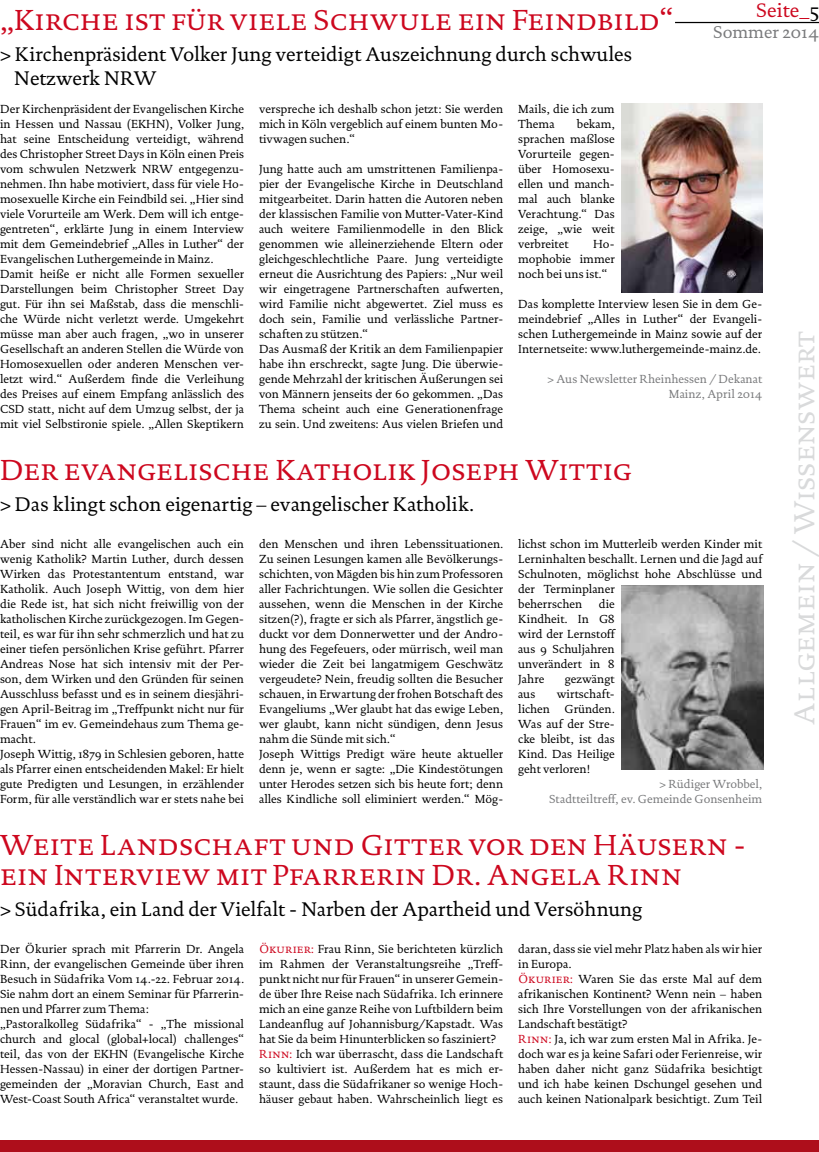
<style>
.page{position:relative;width:819px;height:1152px;background:#fff}
.page>*{position:absolute;margin:0;border:0;box-sizing:border-box;transform-origin:0 0}
.t1{font:29.38px/30px "DTL Documenta T Caps";letter-spacing:.005em;color:#cd071e}
.t2{font:29.38px "DTL Documenta T Caps";letter-spacing:.005em;color:#d9dadb}
.t3{font:20px/23.8px "DTL Documenta ST";color:#000}
.t4{font:20px "DTL Documenta ST";letter-spacing:.005em;color:#cd071e}
.t5{font:17.5px "DTL Documenta ST";color:#797a7c}
.t6{font:11.88px/15px "DTL Documenta ST";color:#000}
.t7{font:11.88px/15px "DTL Documenta ST";color:#797a7c;text-align:right}
.s1{color:#000}
.s2{font-family:"DTL Documenta T Caps";color:#cd071e}
.s3{color:#cd071e}
</style>
<div class="page">
<div style="left:0;top:1140px;width:819px;height:12px;background:#ae0e1b"></div>
<img style="left:621px;top:104px;width:141px;height:188px">
<img style="left:621px;top:585px;width:142px;height:184px">
<hr style="left:675px;top:22px;width:144px;height:1px;background:#000">
<h2 class="t4" style="left:756px;top:-1px;width:64px">Seite_<span class="s1">5</span></h2>
<h3 class="t5" style="left:713px;top:22px;width:107px">Sommer 2014</h3>
<h1 class="t1" style="left:0;top:5px;width:675px">„Kirche ist für viele Schwule ein Feindbild“</h1>
<h2 class="t3" style="left:14px;top:42px;width:619px;text-indent:-14px">&gt; Kirchenpräsident Volker Jung verteidigt Auszeichnung durch schwules<br>Netzwerk NRW</h2>
<p class="t6" style="left:0;top:102px;width:245px">Der Kirchenpräsident der Evangelischen Kirche in Hessen und Nassau (EKHN), Volker Jung, hat seine Entscheidung verteidigt, während des Christopher Street Days in Köln einen Preis vom schwulen Netzwerk NRW entgegenzu&shy;nehmen. Ihn habe motiviert, dass für viele Ho&shy;mosexuelle Kirche ein Feindbild sei. „Hier sind viele Vorurteile am Werk. Dem will ich entge&shy;gentreten“, erklärte Jung in einem Interview mit dem Gemeindebrief „Alles in Luther“ der Evangelischen Luthergemeinde in Mainz.<br>Damit heiße er nicht alle Formen sexueller Darstellungen beim Christopher Street Day gut. Für ihn sei Maßstab, dass die menschli&shy;che Würde nicht verletzt werde. Umgekehrt müsse man aber auch fragen, „wo in unserer Gesellschaft an anderen Stellen die Würde von Homosexuellen oder anderen Menschen ver&shy;letzt wird.“ Außerdem finde die Verleihung des Preises auf einem Empfang anlässlich des CSD statt, nicht auf dem Umzug selbst, der ja mit viel Selbstironie spiele. „Allen Skeptikern</p>
<p class="t6" style="left:259px;top:102px;width:245px;text-align:justify">verspreche ich deshalb schon jetzt: Sie werden mich in Köln vergeblich auf einem bunten Mo&shy;tivwagen suchen.“</p>
<p class="t6" style="left:518px;top:102px;width:98px">Mails, die ich zum<br>Thema</p>
<p class="t6" style="left:518px;top:117px;width:98px;text-align:justify;text-indent:59px">bekam, sprachen maßlose Vorurteile gegen&shy;über Homosexu&shy;ellen und manch&shy;mal auch blanke Verachtung.“ Das zeige, „wie weit verbreitet</p>
<p class="t6" style="left:259px;top:162px;width:245px">Jung hatte auch am umstrittenen Familienpa&shy;pier der Evangelische Kirche in Deutschland mitgearbeitet. Darin hatten die Autoren neben der klassischen Familie von Mutter-Vater-Kind auch weitere Familienmodelle in den Blick genommen wie alleinerziehende Eltern oder gleichgeschlechtliche Paare. Jung verteidigte erneut die Ausrichtung des Papiers: „Nur weil wir eingetragene Partnerschaften aufwerten, wird Familie nicht abgewertet. Ziel muss es doch sein, Familie und verlässliche Partner&shy;schaften zu stützen.“<br>Das Ausmaß der Kritik an dem Familienpapier habe ihn erschreckt, sagte Jung. Die überwie&shy;gende Mehrzahl der kritischen Äußerungen sei von Männern jenseits der 60 gekommen. „Das Thema scheint auch eine Generationenfrage zu sein. Und zweitens: Aus vielen Briefen und</p>
<p class="t6" style="left:518px;top:237px;width:98px;text-align:justify;text-indent:75px">Ho&shy;mophobie immer noch bei uns ist.“</p>
<p class="t6" style="left:518px;top:297px;width:245px;text-align:justify">Das komplette Interview lesen Sie in dem Ge&shy;meindebrief „Alles in Luther“ der Evangeli&shy;schen Luthergemeinde in Mainz sowie auf der Internetseite: www.luthergemeinde-mainz.de.</p>
<p class="t7" style="left:547px;top:372px;width:216px">&gt; Aus Newsletter Rheinhessen / Dekanat<br>Mainz, April 2014</p>
<h1 class="t2" style="left:787px;top:724px;width:395px;rotate:-90deg">Allgemein / Wissenswert</h1>
<h1 class="t1" style="left:0;top:455px;width:633px">Der evangelische Katholik Joseph Wittig</h1>
<h2 class="t3" style="left:0;top:492px;width:475px">&gt; Das klingt schon eigenartig – evangelischer Katholik.</h2>
<p class="t6" style="left:0;top:536px;width:245px">Aber sind nicht alle evangelischen auch ein wenig Katholik? Martin Luther, durch dessen Wirken das Protestantentum entstand, war Katholik. Auch Joseph Wittig, von dem hier die Rede ist, hat sich nicht freiwillig von der katholischen Kirche zurückgezogen. Im Gegen&shy;teil, es war für ihn sehr schmerzlich und hat zu einer tiefen persönlichen Krise geführt. Pfarrer Andreas Nose hat sich intensiv mit der Per&shy;son, dem Wirken und den Gründen für seinen Ausschluss befasst und es in seinem diesjähri&shy;gen April-Beitrag im „Treffpunkt nicht nur für Frauen“ im ev. Gemeindehaus zum Thema ge&shy;macht.<br>Joseph Wittig, 1879 in Schlesien geboren, hatte als Pfarrer einen entscheidenden Makel: Er hielt gute Predigten und Lesungen, in erzählender Form, für alle verständlich war er stets nahe bei</p>
<p class="t6" style="left:259px;top:536px;width:245px">den Menschen und ihren Lebenssituationen.<br>Zu seinen Lesungen kamen alle Bevölkerungs&shy;schichten, von Mägden bis hin zum Professoren aller Fachrichtungen. Wie sollen die Gesichter aussehen, wenn die Menschen in der Kirche sitzen(?), fragte er sich als Pfarrer, ängstlich ge&shy;duckt vor dem Donnerwetter und der Andro&shy;hung des Fegefeuers, oder mürrisch, weil man wieder die Zeit bei langatmigem Geschwätz vergeudete? Nein, freudig sollten die Besucher schauen, in Erwartung der frohen Botschaft des Evangeliums „Wer glaubt hat das ewige Leben, wer glaubt, kann nicht sündigen, denn Jesus nahm die Sünde mit sich.“<br>Joseph Wittigs Predigt wäre heute aktueller denn je, wenn er sagte: „Die Kindestötungen unter Herodes setzen sich bis heute fort; denn alles Kindliche soll eliminiert werden.“ Mög-</p>
<p class="t6" style="left:518px;top:536px;width:245px">lichst schon im Mutterleib werden Kinder mit Lerninhalten beschallt. Lernen und die Jagd auf Schulnoten, möglichst hohe Abschlüsse und der Terminplaner<br>beherrschen</p>
<p class="t6" style="left:518px;top:596px;width:98px;text-align:justify;text-indent:80px">die Kindheit. In G8 wird der Lernstoff aus 9 Schuljahren unverändert in 8<br>Jahre</p>
<p class="t6" style="left:564px;top:671px;width:52px">gezwängt</p>
<p class="t6" style="left:518px;top:686px;width:98px;text-align:justify;text-indent:39px">wirtschaft&shy;lichen Gründen.<br>Was auf der Stre&shy;cke bleibt, ist das Kind. Das Heilige geht verloren!</p>
<p class="t7" style="left:549px;top:776px;width:215px">&gt; Rüdiger Wrobbel,<br>Stadtteiltreff, ev. Gemeinde Gonsenheim</p>
<p class="t6" style="left:518px;top:686px;width:19px">aus</p>
<h1 class="t1" style="left:0;top:830px;width:747px">Weite Landschaft und Gitter vor den Häusern - ein Interview mit Pfarrerin Dr. Angela Rinn</h1>
<h2 class="t3" style="left:0;top:897px;width:643px">&gt; Südafrika, ein Land der Vielfalt - Narben der Apartheid und Versöhnung</h2>
<p class="t6" style="left:0;top:941px;width:245px">Der Ökurier sprach mit Pfarrerin Dr. Angela Rinn, der evangelischen Gemeinde über ihren Besuch in Südafrika Vom 14.-22. Februar 2014.<br>Sie nahm dort an einem Seminar für Pfarrerin&shy;nen und Pfarrer zum Thema:<br>„Pastoralkolleg Südafrika“ - „The missional church and glocal (global+local) challenges“ teil, das von der EKHN (Evangelische Kirche Hessen-Nassau) in einer der dortigen Partner&shy;gemeinden der „Moravian Church, East and West-Coast South Africa“ veranstaltet wurde.</p>
<p class="t6" style="left:259px;top:941px;width:245px"><span class="s2">Ökurier</span><span class="s3">:</span> Frau Rinn, Sie berichteten kürzlich im Rahmen der Veranstaltungsreihe „Treff&shy;punkt nicht nur für Frauen“ in unserer Gemein&shy;de über Ihre Reise nach Südafrika. Ich erinnere mich an eine ganze Reihe von Luftbildern beim Landeanflug auf Johannisburg/Kapstadt. Was hat Sie da beim Hinunterblicken so fasziniert?<br><span class="s2">Rinn:</span> Ich war überrascht, dass die Landschaft so kultiviert ist. Außerdem hat es mich er&shy;staunt, dass die Südafrikaner so wenige Hoch&shy;häuser gebaut haben. Wahrscheinlich liegt es</p>
<p class="t6" style="left:518px;top:941px;width:245px">daran, dass sie viel mehr Platz haben als wir hier in Europa.<br><span class="s2">Ökurier</span><span class="s3">:</span> Waren Sie das erste Mal auf dem afrikanischen Kontinent? Wenn nein – haben sich Ihre Vorstellungen von der afrikanischen Landschaft bestätigt?<br><span class="s2">Rinn:</span> Ja, ich war zum ersten Mal in Afrika. Je&shy;doch war es ja keine Safari oder Ferienreise, wir haben daher nicht ganz Südafrika besichtigt und ich habe keinen Dschungel gesehen und auch keinen Nationalpark besichtigt. Zum Teil</p>
</div>
